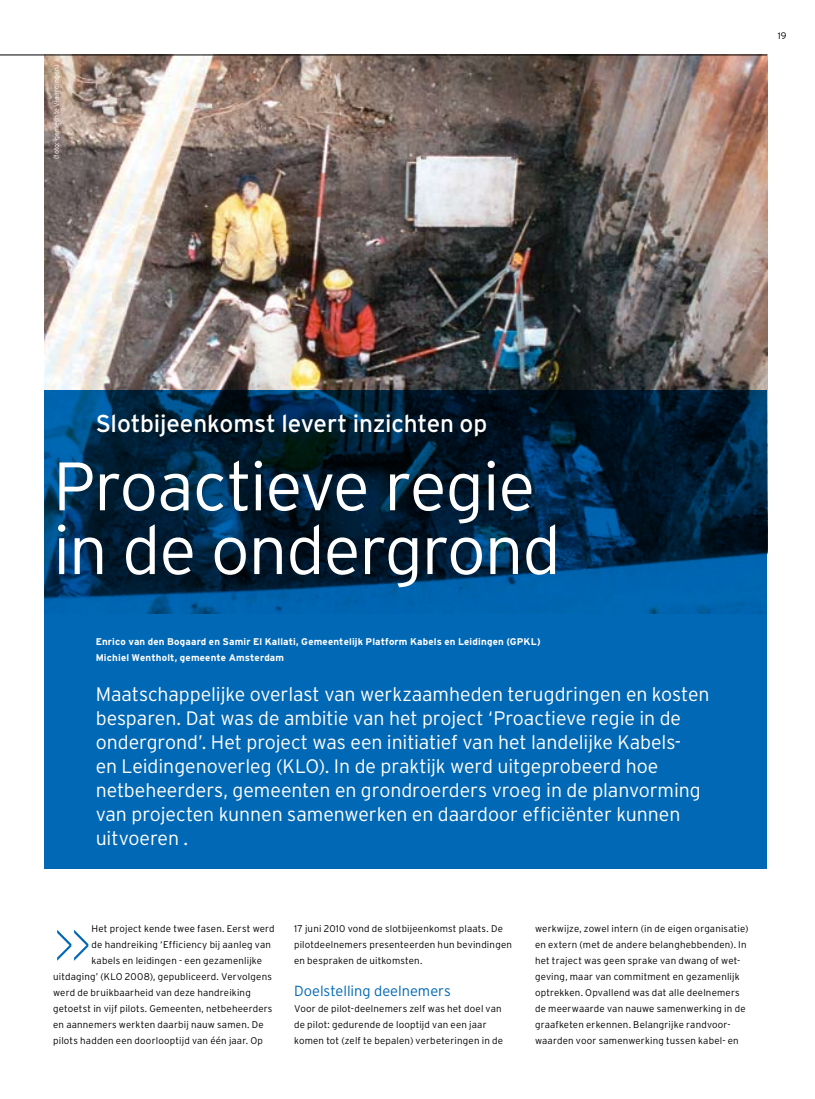
<style>
.page{position:relative;width:815px;height:1099px;background:#fff}
.page>*{position:absolute;margin:0;border:0;box-sizing:border-box;transform-origin:0 0}
.t1{font:300 68.25px/63.8px "Interstate";letter-spacing:-.02em;color:#fff}
.t2{font:200 55.25px "Interstate";color:#0068b4}
.t3{font:24.38px "Interstate";letter-spacing:-.01em;color:#fff}
.t4{font:300 19.5px/23.9px "Interstate";letter-spacing:-.005em;color:#fff}
.t5{font:300 14.62px "Interstate";color:#0068b4}
.t6{font:300 9.75px/16px "Interstate";letter-spacing:.02em;color:#000}
.t7{font:700 9.75px/16px "Interstate";letter-spacing:.015em;color:#fff}
.t8{font:300 9.38px "Interstate";color:#000}
.t9{font:300 6.88px "Interstate";letter-spacing:.025em;color:#fff}
</style>
<div class="page">
<img style="left:44px;top:56px;width:723px;height:334px">
<svg style="left:44px;top:390px;width:723px;height:478px;background:#004b83"></svg>
<hr style="left:0;top:55px;width:767px;height:1px;background:#000">
<p class="t9" style="left:52px;top:159px;width:96px;rotate:-90deg">(foto: gemeente Vlaardingen)</p>
<p class="t8" style="left:778px;top:30px;width:10px">19</p>
<h3 class="t3" style="left:96px;top:410px;width:393px">Slotbijeenkomst levert inzichten op</h3>
<h1 class="t1" style="left:53px;top:454px;width:509px">Proactieve regie in de ondergrond</h1>
<p class="t7" style="left:96px;top:633px;width:446px">Enrico van den Bogaard en Samir El Kallati, Gemeentelijk Platform Kabels en Leidingen (GPKL)<br>Michiel Wentholt, gemeente Amsterdam</p>
<p class="t4" style="left:96px;top:682px;width:615px">Maatschappelijke overlast van werkzaamheden terugdringen en kosten besparen. Dat was de ambitie van het project ‘Proactieve regie in de ondergrond’. Het project was een initiatief van het landelijke Kabels-<br>en Leidingenoverleg (KLO). In de praktijk werd uitgeprobeerd hoe netbeheerders, gemeenten en grondroerders vroeg in de planvorming van projecten kunnen samenwerken en daardoor efficiënter kunnen uitvoeren .</p>
<h2 class="t2" style="left:53px;top:914px;width:40px">&gt;&gt;</h2>
<p class="t6" style="left:92px;top:920px;width:185px">Het project kende twee fasen. Eerst werd</p>
<p class="t6" style="left:92px;top:936px;width:181px">de handreiking ‘Efficiency bij aanleg van</p>
<p class="t6" style="left:92px;top:952px;width:172px">kabels en leidingen - een gezamenlijke</p>
<p class="t6" style="left:53px;top:968px;width:220px">uitdaging’ (KLO 2008), gepubliceerd. Vervolgens</p>
<p class="t6" style="left:53px;top:984px;width:199px">werd de bruikbaarheid van deze handreiking</p>
<p class="t6" style="left:53px;top:1000px;width:221px">getoetst in vijf pilots. Gemeenten, netbeheerders</p>
<p class="t6" style="left:53px;top:1016px;width:212px">en aannemers werkten daarbij nauw samen. De</p>
<p class="t6" style="left:53px;top:1032px;width:211px">pilots hadden een doorlooptijd van één jaar. Op</p>
<p class="t6" style="left:294px;top:920px;width:219px">17 juni 2010 vond de slotbijeenkomst plaats. De pilotdeelnemers presenteerden hun bevindingen en bespraken de uitkomsten.</p>
<h3 class="t5" style="left:294px;top:982px;width:158px">Doelstelling deelnemers</h3>
<p class="t6" style="left:294px;top:1000px;width:210px">Voor de pilot-deelnemers zelf was het doel van de pilot: gedurende de looptijd van een jaar komen tot (zelf te bepalen) verbeteringen in de</p>
<p class="t6" style="left:535px;top:920px;width:215px">werkwijze, zowel intern (in de eigen organisatie) en extern (met de andere belanghebbenden). In het traject was geen sprake van dwang of wet&shy;geving, maar van commitment en gezamenlijk optrekken. Opvallend was dat alle deelnemers de meerwaarde van nauwe samenwerking in de graafketen erkennen. Belangrijke randvoor&shy;waarden voor samenwerking tussen kabel- en</p>
</div>
